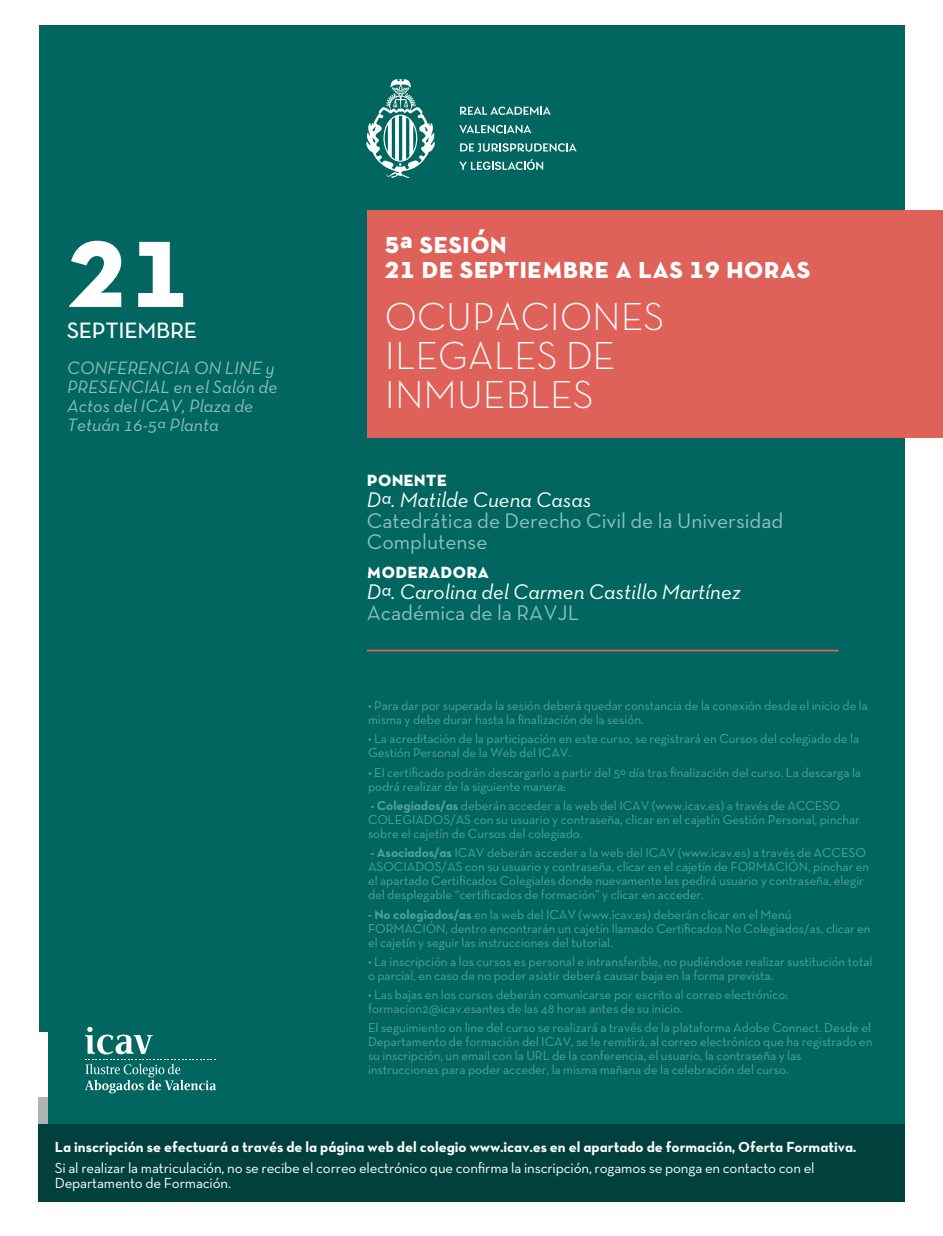
<style>
.page{position:relative;width:943px;height:1236px;background:#fff}
.page>*{position:absolute;margin:0;border:0;box-sizing:border-box;transform-origin:0 0}
.t1{font:124.77px "Neutra Text TF Bold SC";color:#fff}
.t2{font:39.73px/38.9px "Neutra Text TF Light SC";color:#fff}
.t3{font:30.8px "Neutra Text TF Bold SC Alt";color:#fff}
.t4{font:30.62px "Neutra Text TF Book SC";letter-spacing:-.03em;color:#fff}
.t5{font:21.53px/21px "Neutra Text TF";color:#8ec0bb}
.t6{font:italic 21.53px "Neutra Text TF";color:#fff}
.t7{font:21.53px "Neutra Text TF Bold SC Alt";color:#fff}
.t8{font:italic 18.2px/19.1px "Neutra Text TF";color:#8ec0bb}
.t9{font:14.88px/15.8px "Neutra Text TF";letter-spacing:-.01em;color:#fff}
.t10{font:14.88px "Neutra Text TF Bold Alt";color:#fff}
.t11{font:13.12px/14px "Neutra Text TF";letter-spacing:-.005em;color:#4fa29b}
.s1{font-family:"Neutra Text TF Bold Alt"}
</style>
<div class="page">
<div style="left:39px;top:26px;width:865px;height:1158px;background:#00665f"></div>
<div style="left:368px;top:210px;width:575px;height:227px;background:#df625a"></div>
<svg style="left:85px;top:1026px;width:131px;height:67px"></svg>
<div style="left:39px;top:1032px;width:9px;height:65px;background:#fff"></div>
<div style="left:39px;top:1097px;width:9px;height:27px;background:#b0b2b4"></div>
<div style="left:38px;top:1124px;width:866px;height:78px;background:#00413d"></div>
<hr style="left:367px;top:649px;width:471px;height:2px;background:#df625a">
<svg style="left:366px;top:79px;width:69px;height:99px"></svg>
<svg style="left:460px;top:107px;width:90px;height:8px"></svg>
<svg style="left:459px;top:125px;width:72px;height:8px"></svg>
<svg style="left:460px;top:143px;width:116px;height:9px"></svg>
<svg style="left:459px;top:159px;width:84px;height:11px"></svg>
<h1 class="t1" style="left:66px;top:187px;width:126px">21</h1>
<h3 class="t4" style="left:66px;top:309px;width:132px">septiembre</h3>
<h3 class="t8" style="left:67px;top:358px;width:212px">CONFERENCIA ON LINE y<br>PRESENCIAL en el Salón de<br>Actos del ICAV, Plaza de<br>Tetuán 16-5ª Planta</h3>
<h3 class="t3" style="left:384px;top:223px;width:124px">5ª sesión</h3>
<h3 class="t3" style="left:384px;top:248px;width:427px">21 de septiembre a las 19 horas</h3>
<h2 class="t2" style="left:385px;top:296px;width:281px">OCUPACIONES<br>ILEGALES DE<br>INMUEBLES</h2>
<h3 class="t7" style="left:367px;top:465px;width:82px">ponente</h3>
<h3 class="t6" style="left:367px;top:486px;width:226px">Dª. Matilde Cuena Casas</h3>
<h3 class="t5" style="left:367px;top:509px;width:418px">Catedrática de Derecho Civil de la Universidad<br>Complutense</h3>
<h3 class="t7" style="left:367px;top:557px;width:124px">moderadora</h3>
<h3 class="t6" style="left:367px;top:579px;width:375px">Dª. Carolina del Carmen Castillo Martínez</h3>
<h3 class="t5" style="left:367px;top:602px;width:214px">Académica de la RAVJL</h3>
<p class="t11" style="left:368px;top:698px;width:501px">• Para dar por superada la sesión deberá quedar constancia de la conexión desde el inicio de la misma y debe durar hasta la finalización de la sesión.</p>
<p class="t11" style="left:368px;top:731px;width:493px">• La acreditación de la participación en este curso, se registrará en Cursos del colegiado de la<br>Gestión Personal de la Web del ICAV.</p>
<p class="t11" style="left:368px;top:765px;width:494px">• El certificado podrán descargarlo a partir del 5º día tras finalización del curso. La descarga la podrá realizar de la siguiente manera:</p>
<p class="t11" style="left:368px;top:798px;width:493px"><span class="s1">- Colegiados/as</span> deberán acceder a la web del ICAV (www.icav.es) a través de ACCESO<br>COLEGIADOS/AS con su usuario y contraseña, clicar en el cajetín Gestión Personal, pinchar sobre el cajetín de Cursos del colegiado.</p>
<p class="t11" style="left:368px;top:845px;width:503px"><span class="s1">- Asociados/as</span> ICAV deberán acceder a la web del ICAV (www.icav.es) a través de ACCESO ASOCIADOS/AS con su usuario y contraseña, clicar en el cajetín de FORMACIÓN, pinchar en el apartado Certificados Colegiales donde nuevamente les pedirá usuario y contraseña, elegir del desplegable “certificados de formación” y clicar en acceder.</p>
<p class="t11" style="left:368px;top:906px;width:504px"><span class="s1">- No colegiados/as</span> en la web del ICAV (www.icav.es) deberán clicar en el Menú<br>FORMACIÓN, dentro encontrarán un cajetín llamado Certificados No Colegiados/as, clicar en el cajetín y seguir las instrucciones del tutorial.</p>
<p class="t11" style="left:368px;top:954px;width:506px">• La inscripción a los cursos es personal e intransferible, no pudiéndose realizar sustitución total o parcial, en caso de no poder asistir deberá causar baja en la forma prevista.</p>
<p class="t11" style="left:368px;top:987px;width:421px">• Las bajas en los cursos deberán comunicarse por escrito al correo electrónico: formacion2@icav.esantes de las 48 horas antes de su inicio.</p>
<p class="t11" style="left:368px;top:1020px;width:506px">El seguimiento on line del curso se realizará a través de la plataforma Adobe Connect. Desde el Departamento de formación del ICAV, se le remitirá, al correo electrónico que ha registrado en su inscripción, un email con la URL de la conferencia, el usuario, la contraseña y las instrucciones para poder acceder, la misma mañana de la celebración del curso.</p>
<p class="t10" style="left:55px;top:1137px;width:803px">La inscripción se efectuará a través de la página web del colegio www.icav.es en el apartado de formación, Oferta Formativa.</p>
<p class="t9" style="left:55px;top:1159px;width:761px">Si al realizar la matriculación, no se recibe el correo electrónico que confirma la inscripción, rogamos se ponga en contacto con el<br>Departamento de Formación.</p>
</div>
